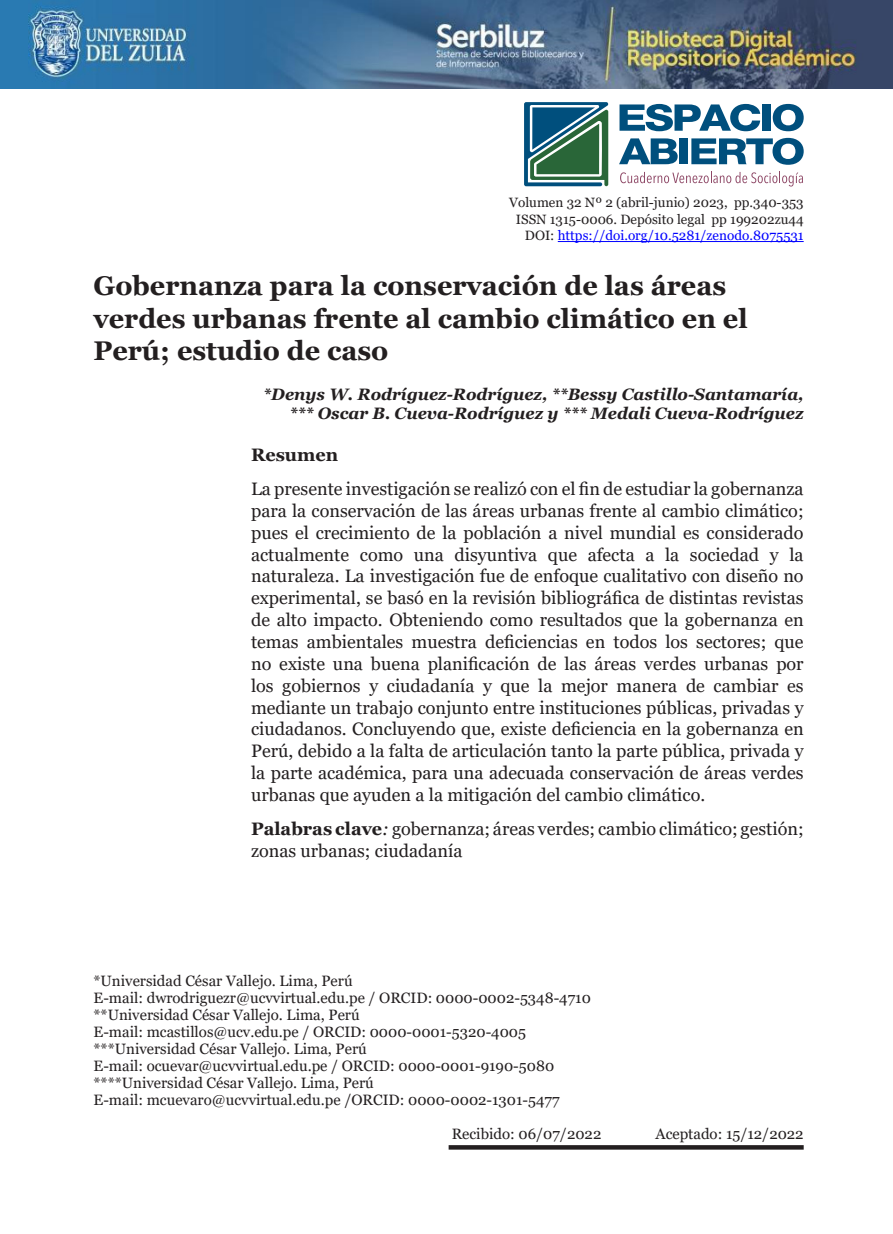
<style>
.page{position:relative;width:893px;height:1234px;background:#fff}
.page>*{position:absolute;margin:0;border:0;box-sizing:border-box;transform-origin:0 0}
.TITULO{font:700 27px/32.7px "Georgia";color:#231f20}
.t1{font:18px/21.9px "Georgia";color:#231f20;text-align:justify}
.t2{font:700 18px "Georgia";color:#231f20}
.t3{font:italic 700 16.5px "Georgia";color:#231f20}
.t4{font:15px "Georgia";color:#231f20}
.TITULO-2{font:13.5px "Georgia";color:#00f}
.Heading_1{font:13.5px "Georgia";color:#231f20}
.Normal__Web{font:13.5px "Georgia";color:#231f20}
.s1{color:#231f20}
.s2{font-weight:700}
.s3{font-style:italic}
</style>
<div class="page">
<svg style="left:524px;top:102px;width:84px;height:85px;background:#477e7b"></svg>
<svg style="left:619px;top:138px;width:59px;height:26px"></svg>
<div style="left:680px;top:138px;width:8px;height:26px;background:#004f7d"></div>
<svg style="left:691px;top:138px;width:113px;height:27px"></svg>
<svg style="left:619px;top:104px;width:141px;height:27px"></svg>
<div style="left:762px;top:104px;width:8px;height:27px;background:#004f7d"></div>
<svg style="left:773px;top:104px;width:31px;height:27px"></svg>
<svg style="left:620px;top:172px;width:183px;height:14px"></svg>
<svg style="left:449px;top:1145px;width:355px;height:4px"></svg>
<img style="left:0;top:0;width:893px;height:88px">
<hr style="left:558px;top:241px;width:246px;height:1px;background:#00f">
<p class="Heading_1" style="left:509px;top:194px;width:296px">Volumen 32 Nº 2 (abril-junio) 2023, pp.340-353</p>
<p class="Normal__Web" style="left:516px;top:211px;width:289px">ISSN 1315-0006. Depósito legal pp 199202zu44</p>
<p class="TITULO-2" style="left:525px;top:227px;width:280px"><span class="s1">DOI:</span> https://doi.org/10.5281/zenodo.8075531</p>
<p class="TITULO" style="left:94px;top:269px;width:656px">Gobernanza para la conservación de las áreas verdes urbanas frente al cambio climático en el<br>Perú; estudio de caso</p>
<p class="t3" style="left:263px;top:383px;width:542px">*Denys W. Rodríguez-Rodríguez, **Bessy Castillo-Santamaría,</p>
<p class="t3" style="left:290px;top:403px;width:515px">*** Oscar B. Cueva-Rodríguez y *** Medali Cueva-Rodríguez</p>
<p class="t2" style="left:251px;top:443px;width:89px">Resumen</p>
<p class="t1" style="left:251px;top:478px;width:554px">La presente investigación se realizó con el fin de estudiar la gobernanza para la conservación de las áreas urbanas frente al cambio climático; pues el crecimiento de la población a nivel mundial es considerado actualmente como una disyuntiva que afecta a la sociedad y la naturaleza. La investigación fue de enfoque cualitativo con diseño no experimental, se basó en la revisión bibliográfica de distintas revistas de alto impacto. Obteniendo como resultados que la gobernanza en temas ambientales muestra deficiencias en todos los sectores; que no existe una buena planificación de las áreas verdes urbanas por los gobiernos y ciudadanía y que la mejor manera de cambiar es mediante un trabajo conjunto entre instituciones públicas, privadas y ciudadanos. Concluyendo que, existe deficiencia en la gobernanza en Perú, debido a la falta de articulación tanto la parte pública, privada y la parte académica, para una adecuada conservación de áreas verdes urbanas que ayuden a la mitigación del cambio climático.</p>
<p class="t1" style="left:251px;top:817px;width:554px"><span class="s2">Palabras clave</span><span class="s3">:</span> gobernanza; áreas verdes; cambio climático; gestión; zonas urbanas; ciudadanía</p>
<p class="t4" style="left:94px;top:971px;width:261px">*Universidad César Vallejo. Lima, Perú</p>
<p class="t4" style="left:94px;top:988px;width:499px">E-mail: dwrodriguezr@ucvvirtual.edu.pe / ORCID: 0000-0002-5348-4710</p>
<p class="t4" style="left:94px;top:1005px;width:268px">**Universidad César Vallejo. Lima, Perú</p>
<p class="t4" style="left:94px;top:1022px;width:434px">E-mail: mcastillos@ucv.edu.pe / ORCID: 0000-0001-5320-4005</p>
<p class="t4" style="left:94px;top:1039px;width:275px">***Universidad César Vallejo. Lima, Perú</p>
<p class="t4" style="left:94px;top:1056px;width:462px">E-mail: ocuevar@ucvvirtual.edu.pe / ORCID: 0000-0001-9190-5080</p>
<p class="t4" style="left:94px;top:1073px;width:282px">****Universidad César Vallejo. Lima, Perú</p>
<p class="t4" style="left:94px;top:1090px;width:468px">E-mail: mcuevaro@ucvvirtual.edu.pe /ORCID: 0000-0002-1301-5477</p>
<p class="t4" style="left:452px;top:1124px;width:151px">Recibido: 06/07/2022</p>
<p class="t4" style="left:656px;top:1124px;width:150px">Aceptado: 15/12/2022</p>
</div>
